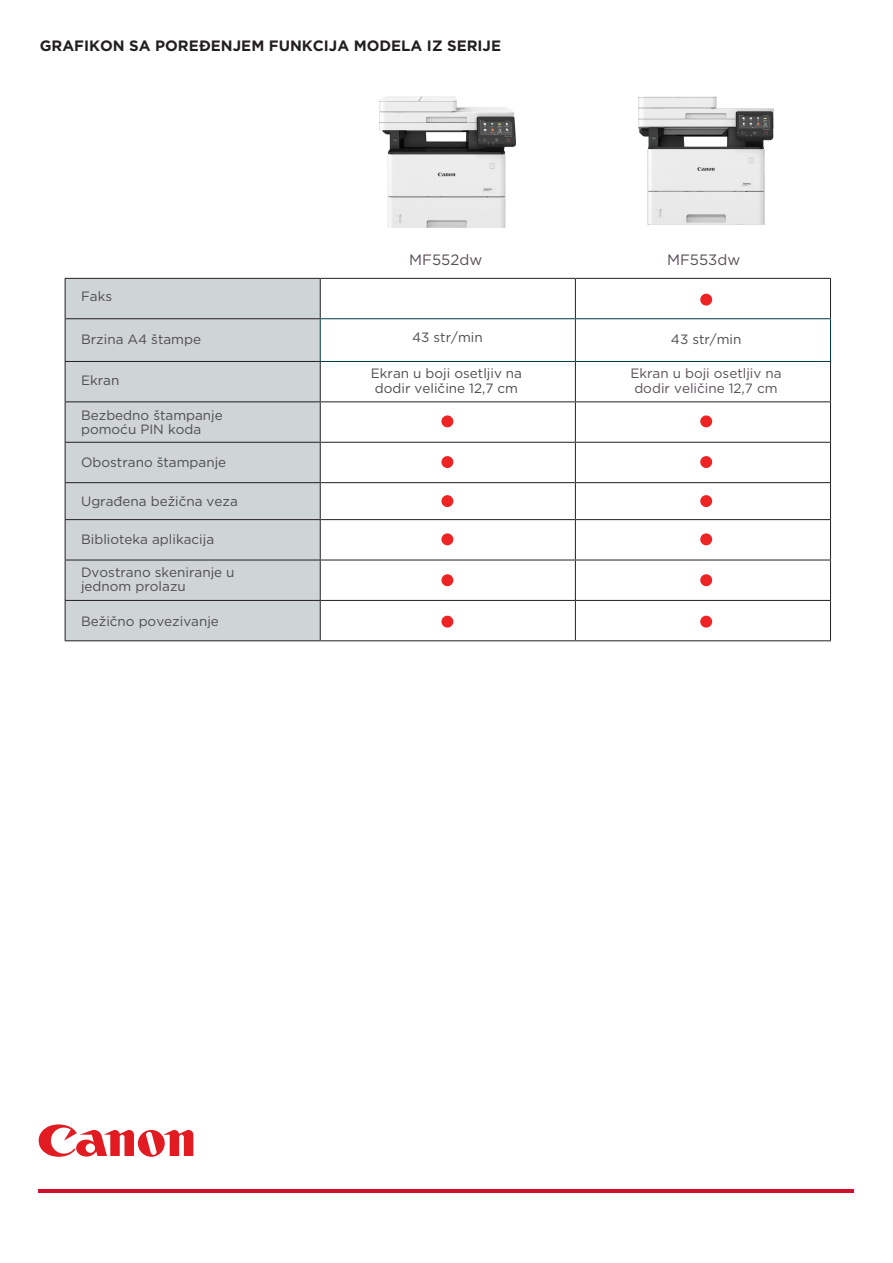
<style>
.page{position:relative;width:893px;height:1263px;background:#fff}
.page>*{position:absolute;margin:0;border:0;box-sizing:border-box;transform-origin:0 0}
.Product_name{font:700 15px "Gotham";color:#231f20}
.t1{font:15px "Gotham";color:#584f55}
.t2{font:13.5px/14.7px "Gotham";color:#4d4c4f}
.t3{font:13.5px/14.7px "Gotham";color:#584f55}
</style>
<div class="page">
<img style="left:380px;top:96px;width:135px;height:132px">
<img style="left:639px;top:96px;width:135px;height:128px">
<svg style="left:39px;top:1124px;width:154px;height:33px"></svg>
<hr style="left:39px;top:1189px;width:815px;height:3px;background:#d30d2b">
<div style="left:66px;top:279px;width:254px;height:361px;background:#cfd4d5"></div>
<svg style="left:321px;top:279px;width:509px;height:361px"></svg>
<hr style="left:320px;top:278px;width:255px;height:1px;background:#231f20">
<hr style="left:320px;top:401px;width:255px;height:1px;background:#231f20">
<hr style="left:320px;top:442px;width:255px;height:1px;background:#231f20">
<hr style="left:320px;top:482px;width:255px;height:1px;background:#231f20">
<hr style="left:320px;top:519px;width:255px;height:1px;background:#231f20">
<hr style="left:320px;top:560px;width:255px;height:1px;background:#231f20">
<hr style="left:320px;top:600px;width:255px;height:1px;background:#231f20">
<hr style="left:320px;top:640px;width:255px;height:1px;background:#231f20">
<hr style="left:575px;top:278px;width:256px;height:1px;background:#231f20">
<hr style="left:575px;top:279px;width:1px;height:39px;background:#231f20">
<hr style="left:575px;top:362px;width:1px;height:39px;background:#231f20">
<hr style="left:575px;top:401px;width:256px;height:1px;background:#231f20">
<hr style="left:575px;top:402px;width:1px;height:40px;background:#231f20">
<hr style="left:575px;top:442px;width:256px;height:1px;background:#231f20">
<hr style="left:575px;top:443px;width:1px;height:39px;background:#231f20">
<hr style="left:575px;top:482px;width:256px;height:1px;background:#231f20">
<hr style="left:575px;top:483px;width:1px;height:36px;background:#231f20">
<hr style="left:575px;top:519px;width:256px;height:1px;background:#231f20">
<hr style="left:575px;top:520px;width:1px;height:40px;background:#231f20">
<hr style="left:575px;top:560px;width:256px;height:1px;background:#231f20">
<hr style="left:575px;top:560px;width:1px;height:40px;background:#231f20">
<hr style="left:575px;top:600px;width:256px;height:1px;background:#231f20">
<hr style="left:575px;top:601px;width:1px;height:39px;background:#231f20">
<hr style="left:575px;top:640px;width:256px;height:1px;background:#231f20">
<hr style="left:830px;top:279px;width:1px;height:39px;background:#231f20">
<hr style="left:830px;top:362px;width:1px;height:39px;background:#231f20">
<hr style="left:830px;top:402px;width:1px;height:40px;background:#231f20">
<hr style="left:830px;top:443px;width:1px;height:39px;background:#231f20">
<hr style="left:830px;top:483px;width:1px;height:36px;background:#231f20">
<hr style="left:830px;top:520px;width:1px;height:40px;background:#231f20">
<hr style="left:830px;top:560px;width:1px;height:40px;background:#231f20">
<hr style="left:830px;top:601px;width:1px;height:39px;background:#231f20">
<hr style="left:65px;top:278px;width:255px;height:1px;background:#231f20">
<hr style="left:65px;top:279px;width:1px;height:39px;background:#231f20">
<hr style="left:320px;top:279px;width:1px;height:39px;background:#231f20">
<hr style="left:65px;top:318px;width:255px;height:1px;background:#231f20">
<hr style="left:65px;top:319px;width:1px;height:42px;background:#231f20">
<hr style="left:65px;top:361px;width:255px;height:1px;background:#231f20">
<hr style="left:65px;top:362px;width:1px;height:39px;background:#231f20">
<hr style="left:320px;top:362px;width:1px;height:39px;background:#231f20">
<hr style="left:65px;top:401px;width:255px;height:1px;background:#231f20">
<hr style="left:65px;top:402px;width:1px;height:40px;background:#231f20">
<hr style="left:320px;top:402px;width:1px;height:40px;background:#231f20">
<hr style="left:65px;top:442px;width:255px;height:1px;background:#231f20">
<hr style="left:65px;top:443px;width:1px;height:39px;background:#231f20">
<hr style="left:320px;top:443px;width:1px;height:39px;background:#231f20">
<hr style="left:65px;top:482px;width:255px;height:1px;background:#231f20">
<hr style="left:65px;top:483px;width:1px;height:36px;background:#231f20">
<hr style="left:320px;top:483px;width:1px;height:36px;background:#231f20">
<hr style="left:65px;top:519px;width:255px;height:1px;background:#231f20">
<hr style="left:65px;top:520px;width:1px;height:40px;background:#231f20">
<hr style="left:320px;top:520px;width:1px;height:40px;background:#231f20">
<hr style="left:65px;top:560px;width:255px;height:1px;background:#231f20">
<hr style="left:65px;top:560px;width:1px;height:40px;background:#231f20">
<hr style="left:320px;top:560px;width:1px;height:40px;background:#231f20">
<hr style="left:65px;top:600px;width:255px;height:1px;background:#231f20">
<hr style="left:65px;top:601px;width:1px;height:39px;background:#231f20">
<hr style="left:320px;top:601px;width:1px;height:39px;background:#231f20">
<hr style="left:65px;top:640px;width:255px;height:1px;background:#231f20">
<hr style="left:320px;top:318px;width:255px;height:1px;background:#003942">
<hr style="left:320px;top:319px;width:1px;height:42px;background:#003942">
<hr style="left:320px;top:361px;width:255px;height:1px;background:#003942">
<hr style="left:575px;top:318px;width:256px;height:1px;background:#003942">
<hr style="left:575px;top:319px;width:1px;height:42px;background:#003942">
<hr style="left:575px;top:361px;width:256px;height:1px;background:#003942">
<hr style="left:830px;top:319px;width:1px;height:42px;background:#003942">
<div style="left:442px;top:416px;width:11px;height:11px;background:#ee2324;border-radius:50%"></div>
<div style="left:441px;top:415px;width:12px;height:12px;border:2px solid #ee2324;border-radius:50%"></div>
<div style="left:442px;top:457px;width:11px;height:10px;background:#ee2324;border-radius:50%"></div>
<div style="left:441px;top:456px;width:12px;height:12px;border:2px solid #ee2324;border-radius:50%"></div>
<div style="left:442px;top:534px;width:11px;height:11px;background:#ee2324;border-radius:50%"></div>
<div style="left:441px;top:533px;width:12px;height:12px;border:2px solid #ee2324;border-radius:50%"></div>
<div style="left:701px;top:294px;width:10px;height:11px;background:#ee2324;border-radius:50%"></div>
<div style="left:700px;top:294px;width:12px;height:12px;border:2px solid #ee2324;border-radius:50%"></div>
<div style="left:701px;top:416px;width:10px;height:11px;background:#ee2324;border-radius:50%"></div>
<div style="left:700px;top:415px;width:12px;height:12px;border:2px solid #ee2324;border-radius:50%"></div>
<div style="left:701px;top:457px;width:10px;height:10px;background:#ee2324;border-radius:50%"></div>
<div style="left:700px;top:456px;width:12px;height:12px;border:2px solid #ee2324;border-radius:50%"></div>
<div style="left:701px;top:534px;width:10px;height:11px;background:#ee2324;border-radius:50%"></div>
<div style="left:700px;top:533px;width:12px;height:12px;border:2px solid #ee2324;border-radius:50%"></div>
<div style="left:701px;top:575px;width:10px;height:10px;background:#ee2324;border-radius:50%"></div>
<div style="left:700px;top:574px;width:12px;height:12px;border:2px solid #ee2324;border-radius:50%"></div>
<div style="left:442px;top:575px;width:11px;height:10px;background:#ee2324;border-radius:50%"></div>
<div style="left:441px;top:574px;width:12px;height:12px;border:2px solid #ee2324;border-radius:50%"></div>
<div style="left:442px;top:496px;width:11px;height:10px;background:#ee2324;border-radius:50%"></div>
<div style="left:441px;top:495px;width:12px;height:12px;border:2px solid #ee2324;border-radius:50%"></div>
<div style="left:442px;top:616px;width:11px;height:11px;background:#ee2324;border-radius:50%"></div>
<div style="left:441px;top:616px;width:12px;height:12px;border:2px solid #ee2324;border-radius:50%"></div>
<div style="left:701px;top:496px;width:10px;height:10px;background:#ee2324;border-radius:50%"></div>
<div style="left:700px;top:495px;width:12px;height:12px;border:2px solid #ee2324;border-radius:50%"></div>
<div style="left:701px;top:616px;width:10px;height:11px;background:#ee2324;border-radius:50%"></div>
<div style="left:700px;top:616px;width:12px;height:12px;border:2px solid #ee2324;border-radius:50%"></div>
<p class="Product_name" style="left:40px;top:35px;width:463px">GRAFIKON SA POREĐENJEM FUNKCIJA MODELA IZ SERIJE</p>
<p class="t1" style="left:409px;top:250px;width:75px">MF552dw</p>
<p class="t1" style="left:667px;top:250px;width:75px">MF553dw</p>
<p class="t2" style="left:81px;top:288px;width:33px">Faks</p>
<p class="t2" style="left:81px;top:331px;width:121px">Brzina A4 štampe</p>
<p class="t2" style="left:81px;top:372px;width:40px">Ekran</p>
<p class="t2" style="left:81px;top:407px;width:143px">Bezbedno štampanje pomoću PIN koda</p>
<p class="t2" style="left:81px;top:454px;width:147px">Obostrano štampanje</p>
<p class="t2" style="left:81px;top:493px;width:158px">Ugrađena bežična veza</p>
<p class="t2" style="left:81px;top:532px;width:135px">Biblioteka aplikacija</p>
<p class="t2" style="left:81px;top:564px;width:155px">Dvostrano skeniranje u jednom prolazu</p>
<p class="t2" style="left:81px;top:614px;width:139px">Bežično povezivanje</p>
<p class="t2" style="left:412px;top:330px;width:72px">43 str/min</p>
<p class="t2" style="left:671px;top:331px;width:72px">43 str/min</p>
<p class="t2" style="left:371px;top:365px;width:153px">Ekran u boji osetljiv na dodir veličine 12,7 cm</p>
<p class="t3" style="left:630px;top:365px;width:153px">Ekran u boji osetljiv na dodir veličine 12,7 cm</p>
</div>
